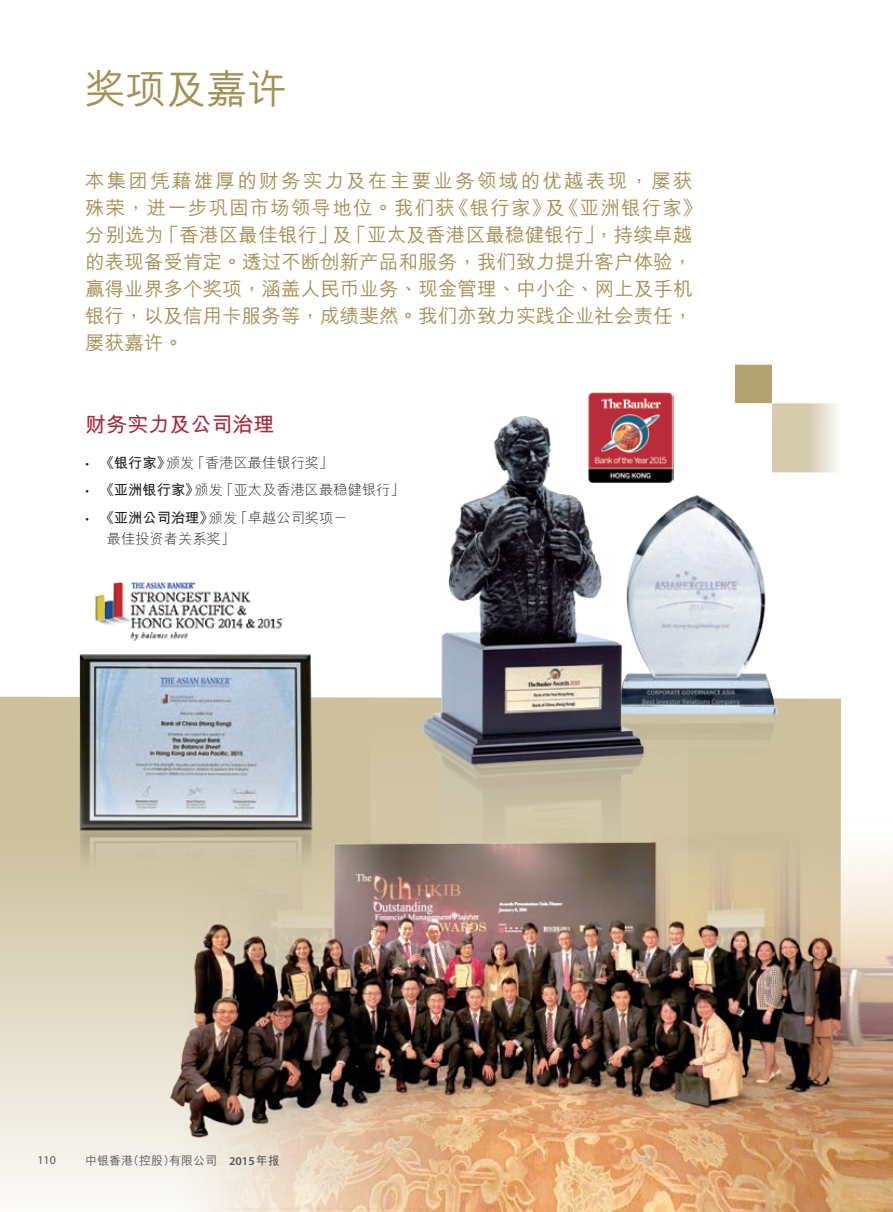
<style>
.page{position:relative;width:893px;height:1212px;background:#fff}
.page>*{position:absolute;margin:0;border:0;box-sizing:border-box;transform-origin:0 0}
.t1{font:500 40.5px "M Hei HKS";color:#a29155}
.t2{font:700 21px "M Hei HKS";color:#a62b3e}
.t3{font:500 19.5px/27px "M Hei HKS";letter-spacing:.01em;color:#a29155}
.t4{font:300 14.25px/21px "M Hei HKS";color:#231f20}
.t5{font:500 12px "M Hei HKS";color:#57585a}
.t6{font:12px "Myriad Pro";color:#57585a}
.s1{font-family:"Myriad Pro"}
.s2{font-weight:700}
.s3{font-family:"Myriad Pro";font-weight:600}
</style>
<div class="page">
<img style="left:588px;top:392px;width:85px;height:25px">
<svg style="left:0;top:697px;width:841px;height:495px;background:#e4decb"></svg>
<div style="left:735px;top:365px;width:37px;height:38px;background:#b2a370"></div>
<svg style="left:772px;top:403px;width:66px;height:69px;background:#ddd6be"></svg>
<img style="left:688px;top:495px;width:109px;height:217px">
<img style="left:371px;top:417px;width:317px;height:295px">
<img style="left:95px;top:581px;width:188px;height:58px">
<img style="left:44px;top:639px;width:292px;height:343px">
<img style="left:170px;top:712px;width:723px;height:500px">
<h1 class="t1" style="left:85px;top:60px;width:204px">獎項及嘉許</h1>
<p class="t3" style="left:85px;top:165px;width:619px">本集團憑藉雄厚的財務實力及在主要業務領域的優越表現，屢獲殊榮，進一步鞏固市場領導地位。我們獲《銀行家》及《亞洲銀行家》分別選為「香港區最佳銀行」及「亞太及香港區最穩健銀行」，持續卓越的表現備受肯定。透過不斷創新產品和服務，我們致力提升客戶體驗，贏得業界多個獎項，涵蓋人民幣業務、現金管理、中小企、網上及手機銀行，以及信用卡服務等，成績斐然。我們亦致力實踐企業社會責任，屢獲嘉許。</p>
<p class="t2" style="left:86px;top:409px;width:190px">財務實力及公司治理</p>
<p class="t4" style="left:86px;top:451px;width:249px"><span class="s1">•</span> <span class="s2">《銀行家》</span>頒發「香港區最佳銀行獎」</p>
<p class="t4" style="left:86px;top:479px;width:321px"><span class="s1">•</span> <span class="s2">《亞洲銀行家》</span>頒發「亞太及香港區最穩健銀行」</p>
<p class="t4" style="left:107px;top:506px;width:242px;text-indent:-21px"><span class="s1">•</span> <span class="s2">《亞洲公司治理》</span>頒發「卓越公司獎項－最佳投資者關係獎」</p>
<p class="t6" style="left:37px;top:1153px;width:20px">110</p>
<p class="t5" style="left:85px;top:1152px;width:196px">中銀香港（控股）有限公司 <span class="s3">2015</span><span class="s2">年報</span></p>
</div>
